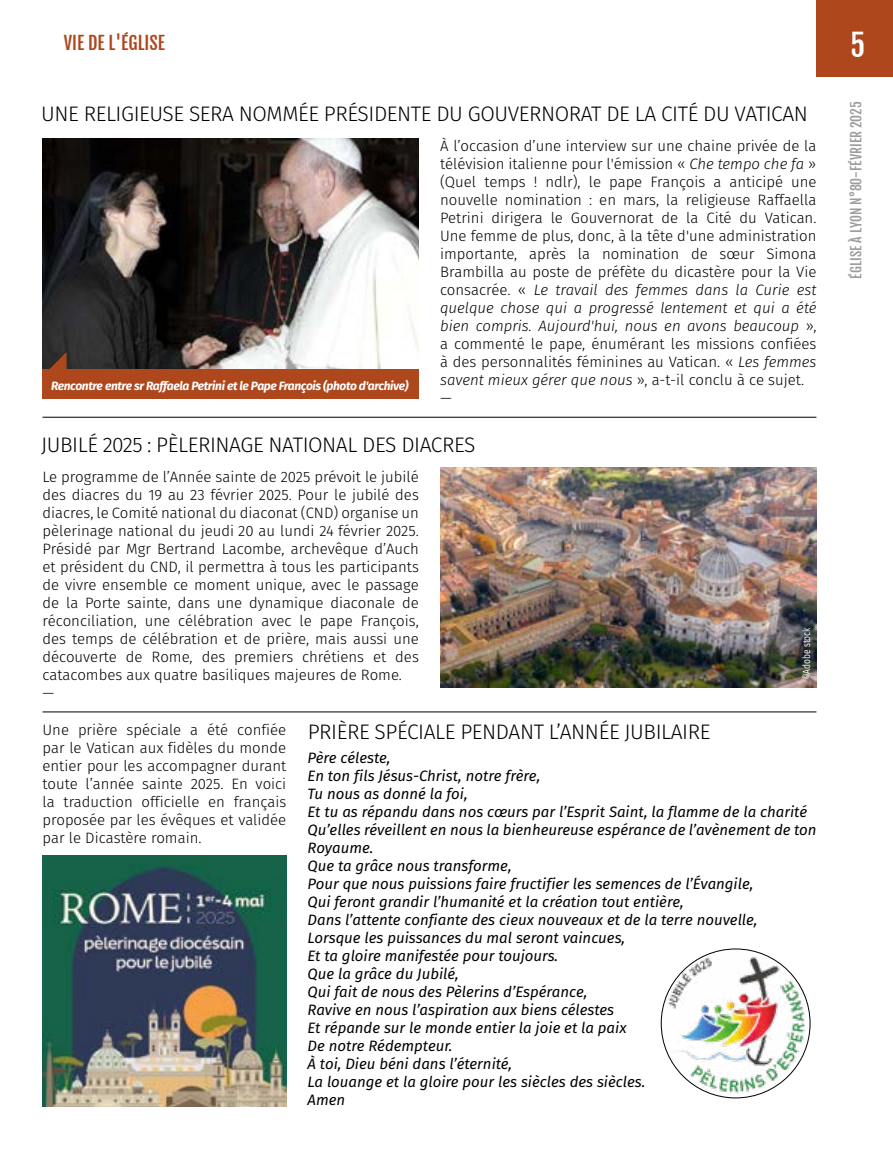
<style>
.page{position:relative;width:893px;height:1149px;background:#fff}
.page>*{position:absolute;margin:0;border:0;box-sizing:border-box;transform-origin:0 0}
.t1{font:30px "Fjalla One";color:#fff}
.t2{font:300 21px "Fira Sans";letter-spacing:-.02em;color:#000}
.t3{font:18px "Fjalla One";color:#af471d}
.t4{font:300 15px/18px "Fira Sans";color:#000}
.t5{font:italic 15px/18px "Fira Sans";color:#000}
.t6{font:13.5px "Fjalla One";color:#9d9d9c}
.t7{font:italic 700 12px "Fira Sans";letter-spacing:-.03em;color:#fff}
.t8{font:10.5px "Fira Sans";color:#fff;scale:.8 1}
.s1{font-style:italic}
</style>
<div class="page">
<div style="left:816px;top:0;width:77px;height:77px;background:#af471d"></div>
<hr style="left:43px;top:417px;width:773px;height:1px;background:#000">
<hr style="left:43px;top:711px;width:773px;height:1px;background:#000">
<img style="left:43px;top:139px;width:376px;height:230px">
<div style="left:43px;top:369px;width:376px;height:30px;background:#af471d"></div>
<svg style="left:49px;top:352px;width:17px;height:17px"></svg>
<img style="left:440px;top:467px;width:376px;height:220px">
<img style="left:43px;top:855px;width:243px;height:251px">
<img style="left:664px;top:950px;width:146px;height:145px">
<p class="t3" style="left:64px;top:32px;width:103px">VIE DE L'ÉGLISE</p>
<h1 class="t1" style="left:850px;top:27px;width:17px">5</h1>
<h2 class="t2" style="left:41px;top:98px;width:768px">UNE RELIGIEUSE SERA NOMMÉE PRÉSIDENTE DU GOUVERNORAT DE LA CITÉ DU VATICAN</h2>
<p class="t7" style="left:51px;top:375px;width:359px">Rencontre entre sr Raffaela Petrini et le Pape François (photo d'archive)</p>
<p class="t4" style="left:440px;top:136px;width:378px">À l’occasion d’une interview sur une chaine privée de la télévision italienne pour l'émission « <span class="s1">Che tempo che fa</span> » (Quel temps ! ndlr), le pape François a anticipé une nouvelle nomination : en mars, la religieuse Raffaella Petrini dirigera le Gouvernorat de la Cité du Vatican.<br>Une femme de plus, donc, à la tête d'une administration importante, après la nomination de sœur Simona Brambilla au poste de préfète du dicastère pour la Vie consacrée. « <span class="s1">Le travail des femmes dans la Curie est quelque chose qui a progressé lentement et qui a été bien compris. Aujourd'hui, nous en avons beaucoup</span> », a commenté le pape, énumérant les missions confiées à des personnalités féminines au Vatican. « <span class="s1">Les femmes savent mieux gérer que nous</span> », a-t-il conclu à ce sujet. —</p>
<h2 class="t2" style="left:41px;top:429px;width:436px">JUBILÉ 2025 : PÈLERINAGE NATIONAL DES DIACRES</h2>
<p class="t4" style="left:43px;top:467px;width:378px">Le programme de l’Année sainte de 2025 prévoit le jubilé des diacres du 19 au 23 février 2025. Pour le jubilé des diacres, le Comité national du diaconat (CND) organise un pèlerinage national du jeudi 20 au lundi 24 février 2025.<br>Présidé par Mgr Bertrand Lacombe, archevêque d’Auch et président du CND, il permettra à tous les participants de vivre ensemble ce moment unique, avec le passage de la Porte sainte, dans une dynamique diaconale de réconciliation, une célébration avec le pape François, des temps de célébration et de prière, mais aussi une découverte de Rome, des premiers chrétiens et des catacombes aux quatre basiliques majeures de Rome.<br>—</p>
<p class="t4" style="left:43px;top:720px;width:245px;text-align:justify">Une prière spéciale a été confiée par le Vatican aux fidèles du monde entier pour les accompagner durant toute l’année sainte 2025. En voici la traduction officielle en français proposée par les évêques et validée par le Dicastère romain.</p>
<p class="t8" style="left:799px;top:680px;width:68px;rotate:-90deg">©Adobe stock</p>
<h2 class="t2" style="left:308px;top:716px;width:404px">PRIÈRE SPÉCIALE PENDANT L’ANNÉE JUBILAIRE</h2>
<p class="t5" style="left:308px;top:748px;width:510px">Père céleste,<br>En ton fils Jésus-Christ, notre frère,<br>Tu nous as donné la foi,<br>Et tu as répandu dans nos cœurs par l’Esprit Saint, la flamme de la charité Qu’elles réveillent en nous la bienheureuse espérance de l’avènement de ton Royaume.<br>Que ta grâce nous transforme,<br>Pour que nous puissions faire fructifier les semences de l’Évangile,<br>Qui feront grandir l’humanité et la création tout entière,<br>Dans l’attente confiante des cieux nouveaux et de la terre nouvelle,<br>Lorsque les puissances du mal seront vaincues,<br>Et ta gloire manifestée pour toujours.<br>Que la grâce du Jubilé,<br>Qui fait de nous des Pèlerins d’Espérance,<br>Ravive en nous l’aspiration aux biens célestes<br>Et répande sur le monde entier la joie et la paix<br>De notre Rédempteur.<br>À toi, Dieu béni dans l’éternité,<br>La louange et la gloire pour les siècles des siècles.<br>Amen</p>
<p class="t6" style="left:848px;top:278px;width:179px;rotate:-90deg">ÉGLISE À LYON N°80-FÉVRIER 2025</p>
</div>
